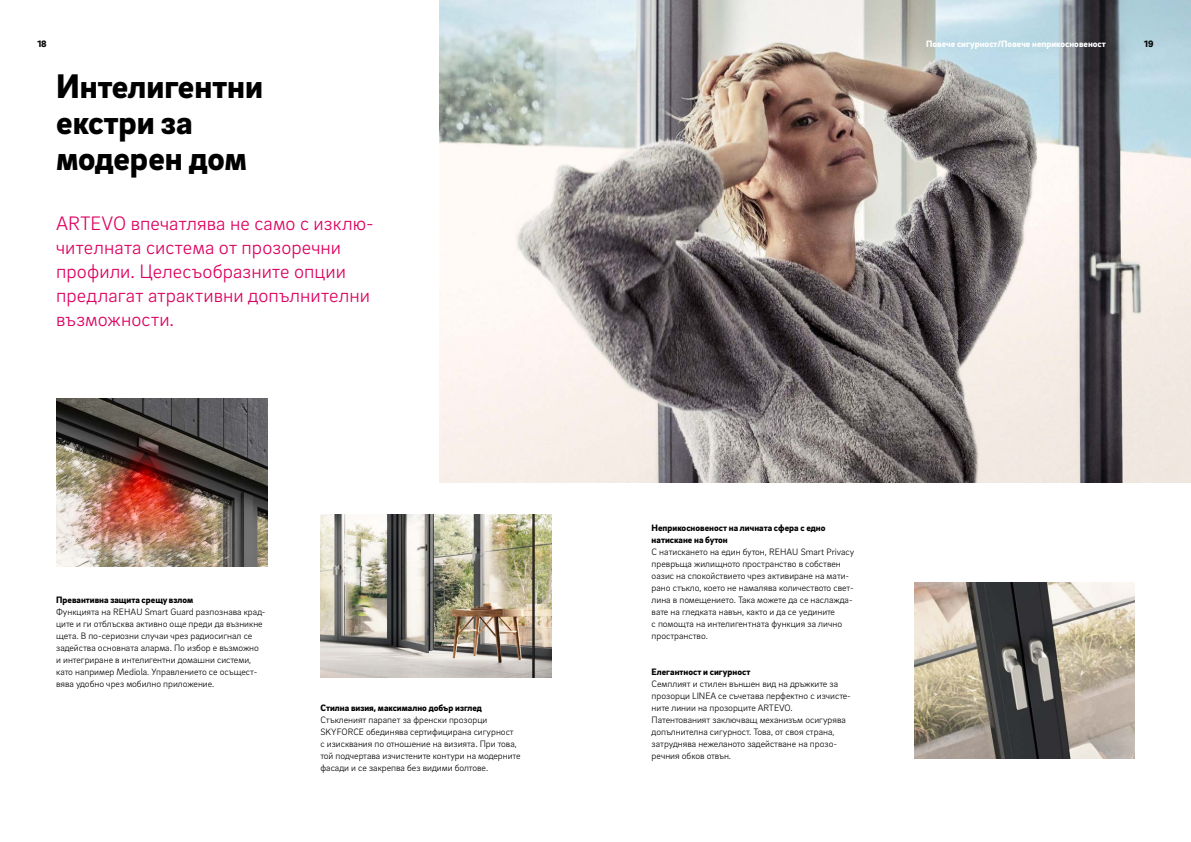
<style>
.page{position:relative;width:1191px;height:842px;background:#fff}
.page>*{position:absolute;margin:0;border:0;box-sizing:border-box;transform-origin:0 0}
._01__Headline_-_35pt{font:900 35px/36px "Brix Sans";color:#000}
._11__Highlighter_-_2{font:300 20px/24px "Brix Sans";letter-spacing:.005em;color:#dd005f}
._16__Body_text_-_9_5{font:300 9.5px/12px "Brix Sans";color:#000}
._14__Body_subline{font:900 9.5px/12px "Brix Sans";color:#000}
.MP__Live_column_titl{font:900 9.5px "Brix Sans";color:#fff}
.MP__Page_numbers_-_9{font:900 9.5px "Brix Sans";color:#000}
</style>
<div class="page">
<img style="left:439px;top:0;width:752px;height:482px">
<img style="left:56px;top:398px;width:211px;height:168px">
<img style="left:915px;top:582px;width:219px;height:176px">
<img style="left:320px;top:514px;width:231px;height:164px">
<p class="MP__Page_numbers_-_9" style="left:37px;top:37px;width:11px">18</p>
<p class="MP__Live_column_titl" style="left:926px;top:37px;width:181px">Повече сигурност/Повече неприкосновеност</p>
<p class="MP__Page_numbers_-_9" style="left:1144px;top:37px;width:11px">19</p>
<p class="_01__Headline_-_35pt" style="left:56px;top:67px;width:208px">Интелигентни екстри за модерен дом</p>
<p class="_11__Highlighter_-_2" style="left:56px;top:211px;width:319px">ARTEVO впечатлява не само с изклю&shy;чителната система от прозоречни профили. Целесъобразните опции предлагат атрактивни допълнителни възможности.</p>
<p class="_14__Body_subline" style="left:56px;top:593px;width:138px">Превантивна защита срещу взлом</p>
<p class="_16__Body_text_-_9_5" style="left:56px;top:605px;width:211px">Функцията на REHAU Smart Guard разпознава крад&shy;ците и ги отблъсква активно още преди да възникне щета. В по-сериозни случаи чрез радиосигнал се задейства основната аларма. По избор е възможно и интегриране в интелигентни домашни системи, като например Mediola. Управлението се осъщест&shy;вява удобно чрез мобилно приложение.</p>
<p class="_14__Body_subline" style="left:320px;top:701px;width:163px">Стилна визия, максимално добър изглед</p>
<p class="_16__Body_text_-_9_5" style="left:320px;top:713px;width:201px">Стъкленият парапет за френски прозорци SKYFORCE обединява сертифицирана сигурност<br>с изисквания по отношение на визията. При това, той подчертава изчистените контури на модерните фасади и се закрепва без видими болтове.</p>
<p class="_14__Body_subline" style="left:651px;top:521px;width:175px">Неприкосновеност на личната сфера с едно натискане на бутон</p>
<p class="_16__Body_text_-_9_5" style="left:651px;top:545px;width:204px">С натискането на един бутон, REHAU Smart Privacy превръща жилищното пространство в собствен оазис на спокойствието чрез активиране на мати&shy;рано стъкло, което не намалява количеството свет&shy;лина в помещението. Така можете да се наслажда&shy;вате на гледката навън, както и да се уедините<br>с помощта на интелигентната функция за лично пространство.</p>
<p class="_14__Body_subline" style="left:651px;top:665px;width:100px">Елегантност и сигурност</p>
<p class="_16__Body_text_-_9_5" style="left:651px;top:677px;width:201px">Семплият и стилен външен вид на дръжките за прозорци LINEA се съчетава перфектно с изчисте&shy;ните линии на прозорците ARTEVO.</p>
<p class="_16__Body_text_-_9_5" style="left:651px;top:713px;width:196px">Патентованият заключващ механизъм осигурява допълнителна сигурност. Това, от своя страна, затруднява нежеланото задействане на прозо&shy;речния обков отвън.</p>
</div>
